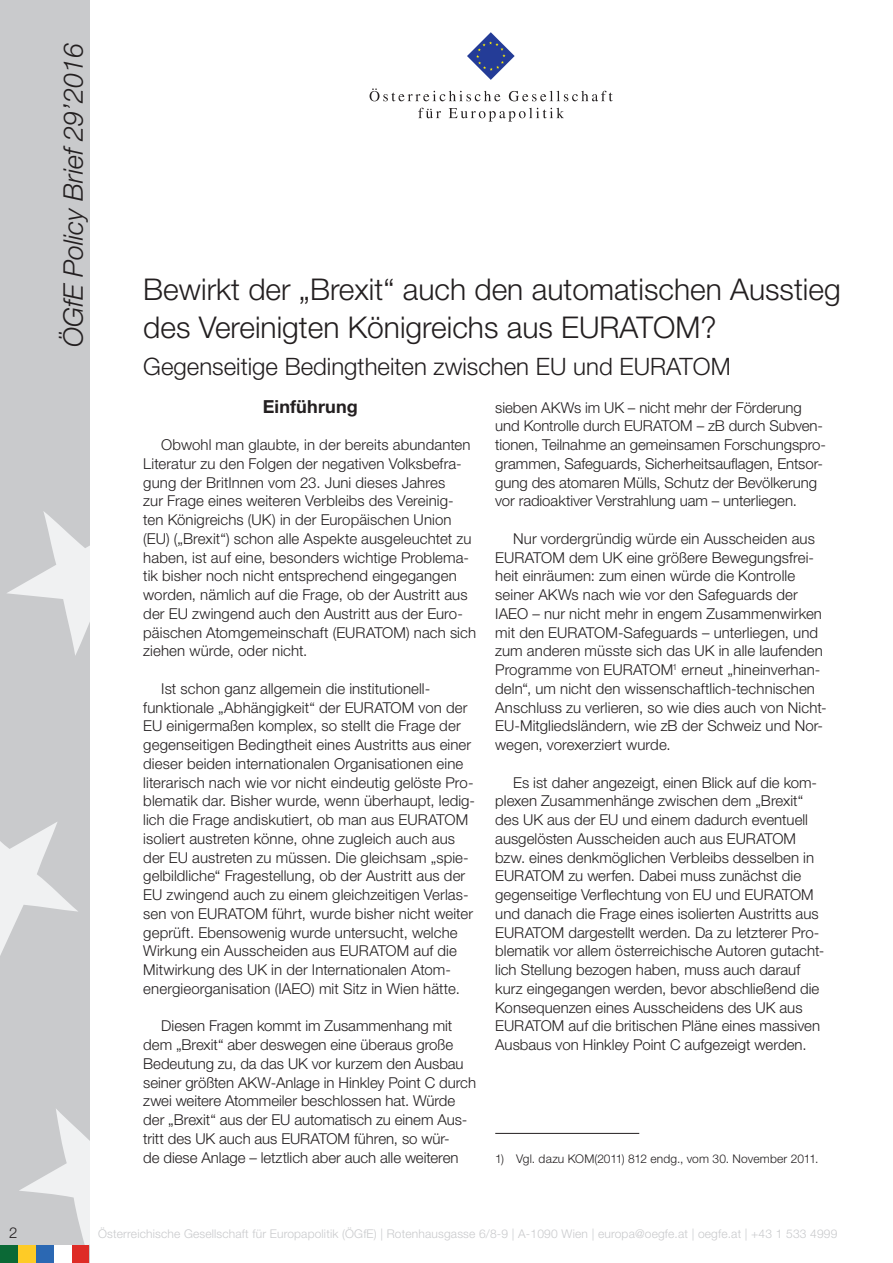
<style>
.page{position:relative;width:893px;height:1263px;background:#fff}
.page>*{position:absolute;margin:0;border:0;box-sizing:border-box;transform-origin:0 0}
.t1{font:300 30px/37.5px "Helvetica Neue LT Std";color:#231f20}
.t2{font:italic 300 27px "Helvetica Neue LT Std";color:#231f20}
.Untertitel{font:300 24px "Helvetica Neue LT Std";color:#231f20}
.Zwischenüberschrift{font:700 18px "Helvetica Neue LT Std";letter-spacing:.01em;color:#231f20}
.Standard_Paragraph{font:300 15px/18.8px "Helvetica Neue LT Std";letter-spacing:.005em;color:#231f20}
.t3{font:300 12px "Helvetica Neue LT Std";letter-spacing:.015em;color:#c9cacc}
.Footnotes{font:300 12px "Helvetica Neue LT Std";letter-spacing:.01em;color:#231f20}
</style>
<div class="page">
<div style="left:0;top:0;width:89px;height:1263px;background:#c9cacc"></div>
<svg style="left:19px;top:1109px;width:70px;height:136px"></svg>
<svg style="left:0;top:822px;width:78px;height:134px"></svg>
<svg style="left:7px;top:511px;width:82px;height:144px"></svg>
<div style="left:18px;top:1245px;width:18px;height:18px;background:#fecb26"></div>
<div style="left:36px;top:1245px;width:18px;height:18px;background:#2b68b3"></div>
<div style="left:71px;top:1245px;width:18px;height:18px;background:#de2b26"></div>
<div style="left:0;top:1245px;width:18px;height:18px;background:#0b6936"></div>
<div style="left:54px;top:1245px;width:17px;height:18px;background:#fff"></div>
<svg style="left:467px;top:32px;width:48px;height:48px"></svg>
<svg style="left:370px;top:88px;width:130px;height:13px"></svg>
<svg style="left:509px;top:91px;width:104px;height:10px"></svg>
<svg style="left:418px;top:108px;width:23px;height:10px"></svg>
<svg style="left:449px;top:108px;width:115px;height:14px"></svg>
<hr style="left:495px;top:1133px;width:144px;height:1px;background:#231f20">
<h2 class="t2" style="left:57px;top:347px;width:305px;rotate:-90deg">ÖGfE Policy Brief 29’2016</h2>
<p class="t1" style="left:143px;top:270px;width:699px">Bewirkt der „Brexit“ auch den automatischen Ausstieg des Vereinigten Königreichs aus EURATOM?</p>
<p class="Untertitel" style="left:143px;top:352px;width:589px">Gegenseitige Bedingtheiten zwischen EU und EURATOM</p>
<p class="Zwischenüberschrift" style="left:263px;top:395px;width:96px">Einführung</p>
<p class="Standard_Paragraph" style="left:143px;top:435px;width:334px;text-indent:18px">Obwohl man glaubte, in der bereits abundanten Literatur zu den Folgen der negativen Volksbefra&shy;gung der BritInnen vom 23. Juni dieses Jahres<br>zur Frage eines weiteren Verbleibs des Vereinig&shy;ten Königreichs (UK) in der Europäischen Union (EU) („Brexit“) schon alle Aspekte ausgeleuchtet zu haben, ist auf eine, besonders wichtige Problema&shy;tik bisher noch nicht entsprechend eingegangen worden, nämlich auf die Frage, ob der Austritt aus der EU zwingend auch den Austritt aus der Euro&shy;päischen Atomgemeinschaft (EURATOM) nach sich ziehen würde, oder nicht.</p>
<p class="Standard_Paragraph" style="left:143px;top:679px;width:333px;text-indent:18px">Ist schon ganz allgemein die institutionell&shy;funktionale „Abhängigkeit“ der EURATOM von der EU einigermaßen komplex, so stellt die Frage der gegenseitigen Bedingtheit eines Austritts aus einer dieser beiden internationalen Organisationen eine literarisch nach wie vor nicht eindeutig gelöste Pro&shy;blematik dar. Bisher wurde, wenn überhaupt, ledig&shy;lich die Frage andiskutiert, ob man aus EURATOM isoliert austreten könne, ohne zugleich auch aus der EU austreten zu müssen. Die gleichsam „spie&shy;gelbildliche“ Fragestellung, ob der Austritt aus der EU zwingend auch zu einem gleichzeitigen Verlas&shy;sen von EURATOM führt, wurde bisher nicht weiter geprüft. Ebensowenig wurde untersucht, welche Wirkung ein Ausscheiden aus EURATOM auf die Mitwirkung des UK in der Internationalen Atom&shy;energieorganisation (IAEO) mit Sitz in Wien hätte.</p>
<p class="Standard_Paragraph" style="left:143px;top:1016px;width:334px;text-indent:18px">Diesen Fragen kommt im Zusammenhang mit dem „Brexit“ aber deswegen eine überaus große Bedeutung zu, da das UK vor kurzem den Ausbau seiner größten AKW-Anlage in Hinkley Point C durch zwei weitere Atommeiler beschlossen hat. Würde der „Brexit“ aus der EU automatisch zu einem Aus&shy;tritt des UK auch aus EURATOM führen, so wür-<br>de diese Anlage – letztlich aber auch alle weiteren</p>
<p class="Standard_Paragraph" style="left:495px;top:397px;width:332px">sieben AKWs im UK – nicht mehr der Förderung und Kontrolle durch EURATOM – zB durch Subven&shy;tionen, Teilnahme an gemeinsamen Forschungspro&shy;grammen, Safeguards, Sicherheitsauflagen, Entsor&shy;gung des atomaren Mülls, Schutz der Bevölkerung vor radioaktiver Verstrahlung uam – unterliegen.</p>
<p class="Standard_Paragraph" style="left:495px;top:529px;width:333px;text-indent:18px">Nur vordergründig würde ein Ausscheiden aus EURATOM dem UK eine größere Bewegungsfrei&shy;heit einräumen: zum einen würde die Kontrolle seiner AKWs nach wie vor den Safeguards der IAEO – nur nicht mehr in engem Zusammenwirken mit den EURATOM-Safeguards – unterliegen, und zum anderen müsste sich das UK in alle laufenden Programme von EURATOM<sup>1</sup> erneut „hineinverhan&shy;deln“, um nicht den wissenschaftlich-technischen Anschluss zu verlieren, so wie dies auch von Nicht-EU-Mitgliedsländern, wie zB der Schweiz und Nor&shy;wegen, vorexerziert wurde.</p>
<p class="Standard_Paragraph" style="left:495px;top:772px;width:331px;text-indent:18px">Es ist daher angezeigt, einen Blick auf die kom&shy;plexen Zusammenhänge zwischen dem „Brexit“ des UK aus der EU und einem dadurch eventuell ausgelösten Ausscheiden auch aus EURATOM bzw. eines denkmöglichen Verbleibs desselben in EURATOM zu werfen. Dabei muss zunächst die gegenseitige Verflechtung von EU und EURATOM und danach die Frage eines isolierten Austritts aus EURATOM dargestellt werden. Da zu letzterer Pro&shy;blematik vor allem österreichische Autoren gutacht&shy;lich Stellung bezogen haben, muss auch darauf kurz eingegangen werden, bevor abschließend die Konsequenzen eines Ausscheidens des UK aus EURATOM auf die britischen Pläne eines massiven Ausbaus von Hinkley Point C aufgezeigt werden.</p>
<p class="Footnotes" style="left:495px;top:1151px;width:325px">1) Vgl. dazu KOM(2011) 812 endg., vom 30. November 2011.</p>
<p class="Standard_Paragraph" style="left:9px;top:1222px;width:10px">2</p>
<p class="t3" style="left:98px;top:1226px;width:741px">Österreichische Gesellschaft für Europapolitik (ÖGfE) | Rotenhausgasse 6/8-9 | A-1090 Wien | europa@oegfe.at | oegfe.at | +43 1 533 4999</p>
</div>
